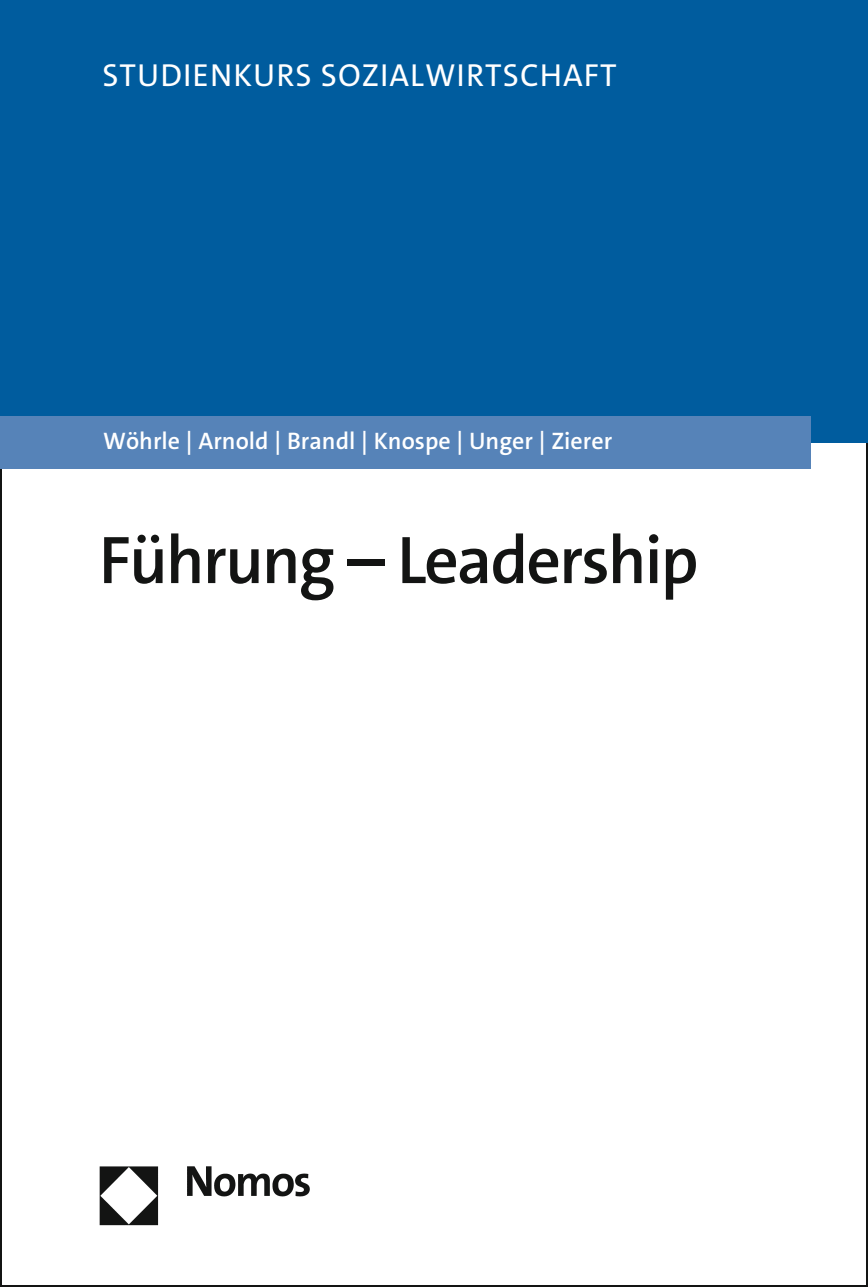
<style>
.page{position:relative;width:868px;height:1287px;background:#fff}
.page>*{position:absolute;margin:0;border:0;box-sizing:border-box;transform-origin:0 0}
.t1{font:600 68px "The Sans C5";letter-spacing:-.03em;color:#131413}
.t2{font:32px "The Sans C5";letter-spacing:.035em;color:#fff}
.t3{font:600 24px "The Sans C5";color:#fff}
</style>
<div class="page">
<div style="left:0;top:0;width:867px;height:442px;background:#005c9e"></div>
<div style="left:0;top:416px;width:810px;height:52px;background:#5683b8"></div>
<img style="left:99px;top:1166px;width:211px;height:60px">
<h2 class="t2" style="left:102px;top:55px;width:515px">STUDIENKURS SOZIALWIRTSCHAFT</h2>
<p class="t3" style="left:103px;top:426px;width:510px">Wöhrle | Arnold | Brandl | Knospe | Unger | Zierer</p>
<h1 class="t1" style="left:99px;top:516px;width:601px">Führung – Leadership</h1>
</div>
